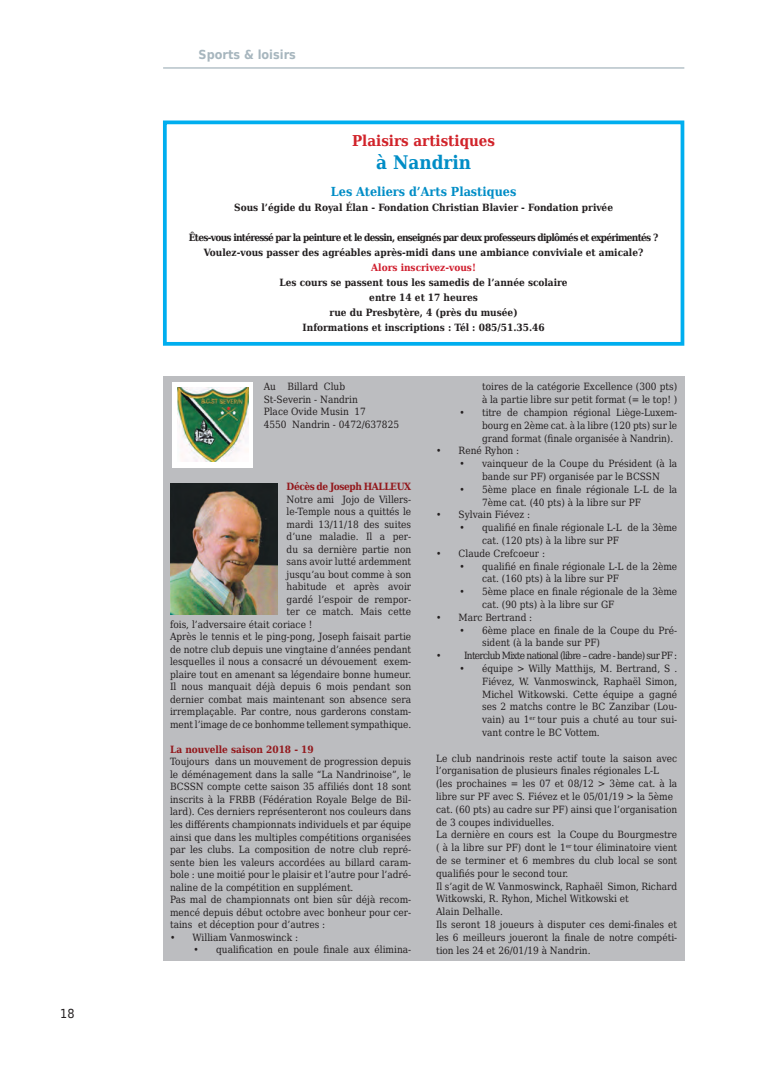
<style>
.page{position:relative;width:773px;height:1081px;background:#fff}
.page>*{position:absolute;margin:0;border:0;box-sizing:border-box;transform-origin:0 0}
.t1{font:700 18.75px "DejaVu Serif Condensed";color:#008dc6}
.t2{font:700 15px "DejaVu Serif Condensed";color:#d1232a}
.t3{font:700 12.5px "DejaVu Serif Condensed";color:#008dc6}
.t4{font:700 12.5px "DejaVu Sans Condensed";color:#a7b6be}
.t5{font:12.5px "DejaVu Sans Condensed";color:#231f20}
.t6{font:10px/12.8px "DejaVu Serif Condensed";color:#231f20}
.t7{font:700 10px/15px "DejaVu Serif Condensed";color:#231f20;text-align:center}
.t8{font:700 10px/15px "DejaVu Serif Condensed";letter-spacing:-.07em;color:#231f20;text-align:center}
.t9{font:10px "DejaVu Serif Condensed";letter-spacing:-.07em;color:#231f20}
.t10{font:700 10px "DejaVu Serif Condensed";color:#93181c}
.t11{font:700 10px "DejaVu Serif Condensed";letter-spacing:-.04em;color:#93181c}
.t12{font:700 10px "DejaVu Serif Condensed";color:#d01e2e}
</style>
<div class="page">
<hr style="left:163px;top:67px;width:521px;height:2px;background:#a7b6be">
<div style="left:163px;top:376px;width:521px;height:584px;background:#bcbdc0"></div>
<div style="left:173px;top:382px;width:80px;height:85px;background:#fff"></div>
<img style="left:177px;top:387px;width:71px;height:75px">
<img style="left:170px;top:483px;width:108px;height:131px">
<div style="left:163px;top:120px;width:521px;height:226px;border:4px solid #00aeef"></div>
<p class="t5" style="left:60px;top:1004px;width:16px">18</p>
<p class="t4" style="left:198px;top:44px;width:99px">Sports &amp; loisirs</p>
<h2 class="t2" style="left:352px;top:129px;width:144px">Plaisirs artistiques</h2>
<h1 class="t1" style="left:376px;top:147px;width:96px">à Nandrin</h1>
<p class="t3" style="left:331px;top:182px;width:187px">Les Ateliers d’Arts Plastiques</p>
<p class="t7" style="left:234px;top:200px;width:380px">Sous l’égide du Royal Élan - Fondation Christian Blavier - Fondation privée</p>
<p class="t8" style="left:189px;top:230px;width:471px">Êtes-vous intéressé par la peinture et le dessin, enseignés par deux professeurs diplômés et expérimentés ?<br>Voulez-vous passer des agréables après-midi dans une ambiance conviviale et amicale?</p>
<p class="t12" style="left:371px;top:260px;width:106px">Alors inscrivez-vous!</p>
<p class="t7" style="left:279px;top:275px;width:289px">Les cours se passent tous les samedis de l’année scolaire entre 14 et 17 heures<br>rue du Presbytère, 4 (près du musée)<br>Informations et inscriptions : Tél : 085/51.35.46</p>
<p class="t6" style="left:264px;top:380px;width:137px">Au Billard Club<br>St-Severin - Nandrin<br>Place Ovide Musin 17<br>4550 Nandrin - 0472/637825</p>
<p class="t11" style="left:286px;top:479px;width:126px">Décès de Joseph HALLEUX</p>
<p class="t6" style="left:286px;top:493px;width:126px">Notre ami Jojo de Villers-</p>
<p class="t6" style="left:286px;top:505px;width:126px">le-Temple nous a quittés le</p>
<p class="t6" style="left:286px;top:518px;width:126px">mardi 13/11/18 des suites</p>
<p class="t6" style="left:286px;top:530px;width:126px">d’une maladie. Il a per-</p>
<p class="t6" style="left:286px;top:543px;width:126px">du sa dernière partie non</p>
<p class="t6" style="left:286px;top:555px;width:126px">sans avoir lutté ardemment</p>
<p class="t6" style="left:286px;top:568px;width:126px">jusqu’au bout comme à son</p>
<p class="t6" style="left:286px;top:580px;width:126px">habitude et après avoir</p>
<p class="t6" style="left:286px;top:593px;width:126px">gardé l’espoir de rempor-</p>
<p class="t6" style="left:286px;top:605px;width:126px">ter ce match. Mais cette</p>
<p class="t6" style="left:170px;top:618px;width:144px">fois, l’adversaire était coriace !</p>
<p class="t6" style="left:170px;top:630px;width:243px">Après le tennis et le ping-pong, Joseph faisait partie</p>
<p class="t6" style="left:170px;top:643px;width:243px">de notre club depuis une vingtaine d’années pendant</p>
<p class="t6" style="left:170px;top:655px;width:243px">lesquelles il nous a consacré un dévouement exem-</p>
<p class="t6" style="left:170px;top:668px;width:243px">plaire tout en amenant sa légendaire bonne humeur.</p>
<p class="t6" style="left:170px;top:680px;width:243px">Il nous manquait déjà depuis 6 mois pendant son</p>
<p class="t6" style="left:170px;top:693px;width:243px">dernier combat mais maintenant son absence sera</p>
<p class="t6" style="left:170px;top:705px;width:243px">irremplaçable. Par contre, nous garderons constam-</p>
<p class="t6" style="left:170px;top:718px;width:243px">ment l’image de ce bonhomme tellement sympathique.</p>
<p class="t10" style="left:170px;top:741px;width:145px">La nouvelle saison 2018 - 19</p>
<p class="t6" style="left:170px;top:755px;width:243px">Toujours dans un mouvement de progression depuis le déménagement dans la salle “La Nandrinoise”, le BCSSN compte cette saison 35 affiliés dont 18 sont inscrits à la FRBB (Fédération Royale Belge de Bil&shy;lard). Ces derniers représenteront nos couleurs dans les différents championnats individuels et par équipe ainsi que dans les multiples compétitions organisées par les clubs. La composition de notre club repré&shy;sente bien les valeurs accordées au billard caram&shy;bole : une moitié pour le plaisir et l’autre pour l’adré&shy;naline de la compétition en supplément.<br>Pas mal de championnats ont bien sûr déjà recom&shy;mencé depuis début octobre avec bonheur pour cer&shy;tains et déception pour d’autres :</p>
<p class="t6" style="left:170px;top:930px;width:129px">• William Vanmoswinck :</p>
<p class="t6" style="left:193px;top:943px;width:219px">• qualification en poule finale aux élimina-</p>
<p class="t6" style="left:482px;top:380px;width:196px">toires de la catégorie Excellence (300 pts) à la partie libre sur petit format (= le top! )</p>
<p class="t6" style="left:482px;top:406px;width:196px;text-align:justify;text-indent:-22px">• titre de champion régional Liège-Luxem&shy;bourg en 2ème cat. à la libre (120 pts) sur le grand format (finale organisée à Nandrin).</p>
<p class="t6" style="left:436px;top:444px;width:85px">• René Ryhon :</p>
<p class="t6" style="left:459px;top:457px;width:219px;text-align:center">• vainqueur de la Coupe du Président (à la bande sur PF) organisée par le BCSSN</p>
<p class="t6" style="left:482px;top:482px;width:196px;text-indent:-22px">• 5ème place en finale régionale L-L de la<br>7ème cat. (40 pts) à la libre sur PF</p>
<p class="t6" style="left:436px;top:508px;width:96px">• Sylvain Fiévez :</p>
<p class="t6" style="left:482px;top:521px;width:196px;text-indent:-22px">• qualifié en finale régionale L-L de la 3ème cat. (120 pts) à la libre sur PF</p>
<p class="t6" style="left:436px;top:546px;width:110px">• Claude Crefcoeur :</p>
<p class="t6" style="left:482px;top:559px;width:196px;text-indent:-23px">• qualifié en finale régionale L-L de la 2ème cat. (160 pts) à la libre sur PF</p>
<p class="t6" style="left:482px;top:585px;width:196px;text-indent:-22px">• 5ème place en finale régionale de la 3ème cat. (90 pts) à la libre sur GF</p>
<p class="t6" style="left:436px;top:610px;width:98px">• Marc Bertrand :</p>
<p class="t6" style="left:482px;top:623px;width:196px;text-indent:-22px">• 6ème place en finale de la Coupe du Pré&shy;sident (à la bande sur PF)</p>
<p class="t9" style="left:436px;top:648px;width:243px">• Interclub Mixte national (libre – cadre - bande) sur PF :</p>
<p class="t6" style="left:482px;top:662px;width:196px;text-align:justify;text-indent:-22px">• équipe &gt; Willy Matthijs, M. Bertrand, S .<br>Fiévez, W. Vanmoswinck, Raphaël Simon, Michel Witkowski. Cette équipe a gagné ses 2 matchs contre le BC Zanzibar (Lou&shy;vain) au 1<sup>er</sup> tour puis a chuté au tour sui&shy;vant contre le BC Vottem.</p>
<p class="t6" style="left:436px;top:751px;width:243px">Le club nandrinois reste actif toute la saison avec l’organisation de plusieurs finales régionales L-L (les prochaines = les 07 et 08/12 &gt; 3ème cat. à la libre sur PF avec S. Fiévez et le 05/01/19 &gt; la 5ème cat. (60 pts) au cadre sur PF) ainsi que l’organisation de 3 coupes individuelles.<br>La dernière en cours est la Coupe du Bourgmestre ( à la libre sur PF) dont le 1<sup>er</sup> tour éliminatoire vient de se terminer et 6 membres du club local se sont qualifiés pour le second tour.<br>Il s’agit de W. Vanmoswinck, Raphaël Simon, Richard Witkowski, R. Ryhon, Michel Witkowski et<br>Alain Delhalle.<br>Ils seront 18 joueurs à disputer ces demi-finales et les 6 meilleurs joueront la finale de notre compéti&shy;tion les 24 et 26/01/19 à Nandrin.</p>
</div>
